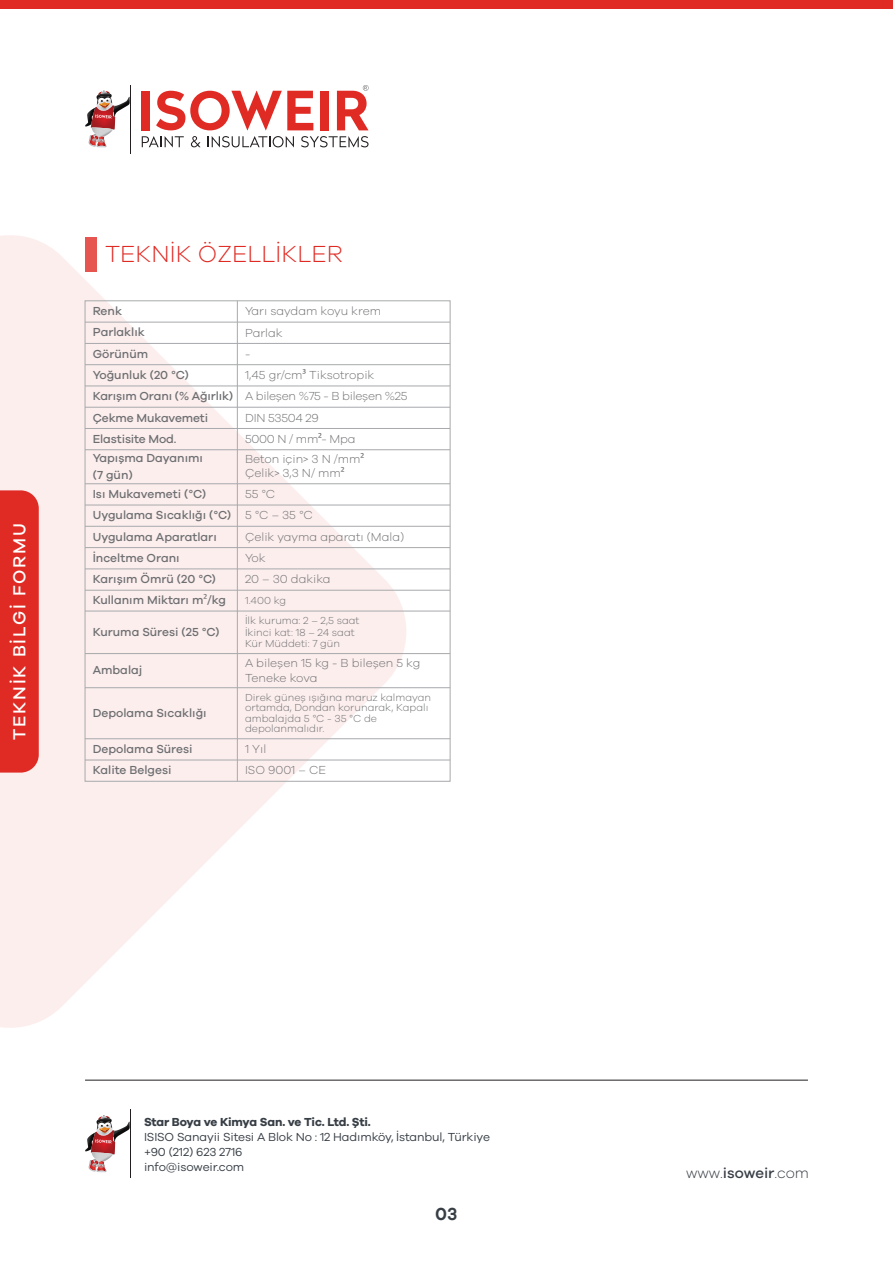
<style>
.page{position:relative;width:893px;height:1263px;background:#fff}
.page>*{position:absolute;margin:0;border:0;box-sizing:border-box;transform-origin:0 0}
.t1{font:300 24px "Galano Grotesque";color:#e02b25}
.t2{font:500 18px "Galano Grotesque";letter-spacing:.1em;color:#fff}
.t3{font:600 18px "Galano Grotesque";color:#373e45}
.t4{font:300 15px "Galano Grotesque";color:#373e45}
.t5{font:500 12px/21.3px "Galano Grotesque";color:#6d6e71}
.t6{font:300 12px/14.4px "Galano Grotesque";color:#6d6e71}
.t7{font:12px/15px "Galano Grotesque";letter-spacing:-.01em;color:#373e45}
.t8{font:700 12px "Galano Grotesque";letter-spacing:-.02em;color:#373e45}
.t9{font:300 12px "Galano Grotesque";letter-spacing:-.02em;color:#6d6e71}
.t10{font:300 10.5px/10.5px "Galano Grotesque";color:#6d6e71}
.s1{font-family:"Myriad Pro";font-weight:400}
.s2{font-weight:300}
.s3{font-weight:500}
</style>
<div class="page">
<svg style="left:0;top:235px;width:406px;height:793px;fill:#fceeed"></svg>
<div style="left:0;top:490px;width:39px;height:283px;background:#e02b25"></div>
<hr style="left:130px;top:85px;width:1px;height:68px;background:#231f20">
<svg style="left:85px;top:91px;width:45px;height:56px"></svg>
<svg style="left:142px;top:136px;width:42px;height:11px"></svg>
<svg style="left:191px;top:136px;width:10px;height:11px"></svg>
<svg style="left:208px;top:136px;width:86px;height:11px"></svg>
<svg style="left:301px;top:136px;width:68px;height:11px"></svg>
<div style="left:142px;top:91px;width:8px;height:39px;background:#e02b25"></div>
<svg style="left:156px;top:91px;width:157px;height:39px"></svg>
<div style="left:320px;top:91px;width:8px;height:39px;background:#e02b25"></div>
<svg style="left:337px;top:85px;width:32px;height:45px"></svg>
<hr style="left:130px;top:1110px;width:1px;height:68px;background:#231f20">
<svg style="left:85px;top:1115px;width:45px;height:57px"></svg>
<hr style="left:85px;top:1080px;width:723px;height:1px;background:#231f20">
<div style="left:0;top:0;width:893px;height:9px;background:#e02b25"></div>
<div style="left:85px;top:237px;width:11px;height:34px;background:#e65550"></div>
<hr style="left:85px;top:322px;width:365px;height:1px;background:#a7a9ac">
<hr style="left:85px;top:343px;width:365px;height:1px;background:#a7a9ac">
<hr style="left:85px;top:364px;width:365px;height:1px;background:#a7a9ac">
<hr style="left:85px;top:386px;width:365px;height:1px;background:#a7a9ac">
<hr style="left:85px;top:483px;width:365px;height:1px;background:#a7a9ac">
<hr style="left:237px;top:450px;width:1px;height:34px;background:#a7a9ac">
<hr style="left:85px;top:407px;width:365px;height:1px;background:#a7a9ac">
<hr style="left:85px;top:428px;width:365px;height:1px;background:#a7a9ac">
<hr style="left:85px;top:449px;width:365px;height:1px;background:#a7a9ac">
<svg style="left:237px;top:301px;width:1px;height:148px"></svg>
<hr style="left:85px;top:505px;width:365px;height:1px;background:#a7a9ac">
<hr style="left:85px;top:526px;width:365px;height:1px;background:#a7a9ac">
<hr style="left:85px;top:547px;width:365px;height:1px;background:#a7a9ac">
<hr style="left:85px;top:568px;width:365px;height:1px;background:#a7a9ac">
<hr style="left:85px;top:590px;width:365px;height:1px;background:#a7a9ac">
<svg style="left:237px;top:484px;width:1px;height:127px"></svg>
<hr style="left:85px;top:611px;width:365px;height:1px;background:#a7a9ac">
<hr style="left:237px;top:611px;width:1px;height:43px;background:#a7a9ac">
<hr style="left:85px;top:653px;width:365px;height:1px;background:#a7a9ac">
<hr style="left:85px;top:738px;width:365px;height:1px;background:#a7a9ac">
<hr style="left:237px;top:688px;width:1px;height:51px;background:#a7a9ac">
<hr style="left:85px;top:760px;width:365px;height:1px;background:#a7a9ac">
<svg style="left:237px;top:739px;width:1px;height:42px"></svg>
<hr style="left:85px;top:687px;width:365px;height:1px;background:#a7a9ac">
<hr style="left:237px;top:654px;width:1px;height:34px;background:#a7a9ac">
<h2 class="t2" style="left:9px;top:740px;width:218px;rotate:-90deg">TEKNİK BİLGİ FORMU</h2>
<h1 class="t1" style="left:105px;top:240px;width:239px">TEKNİK ÖZELLİKLER</h1>
<p class="t5" style="left:93px;top:300px;width:31px">Renk</p>
<p class="t6" style="left:245px;top:304px;width:138px">Yarı saydam koyu krem</p>
<p class="t5" style="left:93px;top:321px;width:54px">Parlaklık</p>
<p class="t6" style="left:245px;top:325px;width:39px">Parlak</p>
<p class="t5" style="left:93px;top:343px;width:57px">Görünüm</p>
<p class="t6" style="left:245px;top:346px;width:7px">-</p>
<p class="t5" style="left:93px;top:364px;width:98px">Yoğunluk (20 °C)</p>
<p class="t6" style="left:245px;top:367px;width:131px">1,45 gr/cm<span class="s1">³</span> Tiksotropik</p>
<p class="t5" style="left:93px;top:385px;width:316px">Karışım Oranı (% Ağırlık) <span class="s2">A bileşen %75 - B bileşen %25<br></span>Çekme Mukavemeti</p>
<p class="t9" style="left:245px;top:410px;width:75px">DIN 53504 29</p>
<p class="t5" style="left:93px;top:428px;width:85px">Elastisite Mod.</p>
<p class="t9" style="left:245px;top:432px;width:112px">5000 N / mm<span class="s1">²</span>- Mpa</p>
<p class="t5" style="left:93px;top:450px;width:112px;line-height:16.2px">Yapışma Dayanımı (7 gün)</p>
<p class="t6" style="left:245px;top:451px;width:121px">Beton için&gt; 3 N /mm<span class="s1">²<br></span>Çelik&gt; 3,3 N/ mm<span class="s1">²</span></p>
<p class="t5" style="left:93px;top:483px;width:115px">Isı Mukavemeti (°C)</p>
<p class="t5" style="left:93px;top:483px;width:222px;text-indent:152px"><span class="s2">55 °C<br></span>Uygulama Sıcaklığı (°C) <span class="s2">5 °C – 35 °C<br></span>Uygulama Aparatları</p>
<p class="t6" style="left:245px;top:529px;width:161px">Çelik yayma aparatı (Mala)</p>
<p class="t5" style="left:93px;top:547px;width:88px">İnceltme Oranı</p>
<p class="t6" style="left:245px;top:550px;width:22px">Yok</p>
<p class="t5" style="left:93px;top:568px;width:125px">Karışım Ömrü (20 °C)</p>
<p class="t6" style="left:245px;top:572px;width:87px">20 – 30 dakika</p>
<p class="t5" style="left:93px;top:589px;width:135px">Kullanım Miktarı m<span class="s1">²</span>/kg</p>
<p class="t10" style="left:245px;top:595px;width:43px">1.400 kg</p>
<p class="t5" style="left:93px;top:621px;width:128px">Kuruma Süresi (25 °C)</p>
<p class="t10" style="left:245px;top:615px;width:116px;line-height:11.4px">İlk kuruma: 2 – 2,5 saat<br>İkinci kat: 18 – 24 saat<br>Kür Müddeti: 7 gün</p>
<p class="t5" style="left:93px;top:659px;width:51px">Ambalaj</p>
<p class="t6" style="left:245px;top:656px;width:177px">A bileşen 15 kg - B bileşen 5 kg<br>Teneke kova</p>
<p class="t5" style="left:93px;top:702px;width:115px">Depolama Sıcaklığı</p>
<p class="t10" style="left:245px;top:692px;width:188px">Direk güneş ışığına maruz kalmayan ortamda, Dondan korunarak, Kapalı ambalajda 5 °C - 35 °C de depolanmalıdır.</p>
<p class="t5" style="left:93px;top:738px;width:101px">Depolama Süresi</p>
<p class="t6" style="left:245px;top:741px;width:23px">1 Yıl</p>
<p class="t5" style="left:93px;top:759px;width:80px">Kalite Belgesi</p>
<p class="t6" style="left:245px;top:763px;width:83px">ISO 9001 – CE</p>
<p class="t8" style="left:144px;top:1114px;width:228px">Star Boya ve Kimya San. ve Tic. Ltd. Şti.</p>
<p class="t7" style="left:144px;top:1128px;width:347px">ISISO Sanayii Sitesi A Blok No : 12 Hadımköy, İstanbul, Türkiye +90 (212) 623 2716<br>info@isoweir.com</p>
<h2 class="t3" style="left:435px;top:1203px;width:24px">03</h2>
<p class="t4" style="left:686px;top:1164px;width:124px">www.<span class="s3">isoweir</span>.com</p>
</div>
